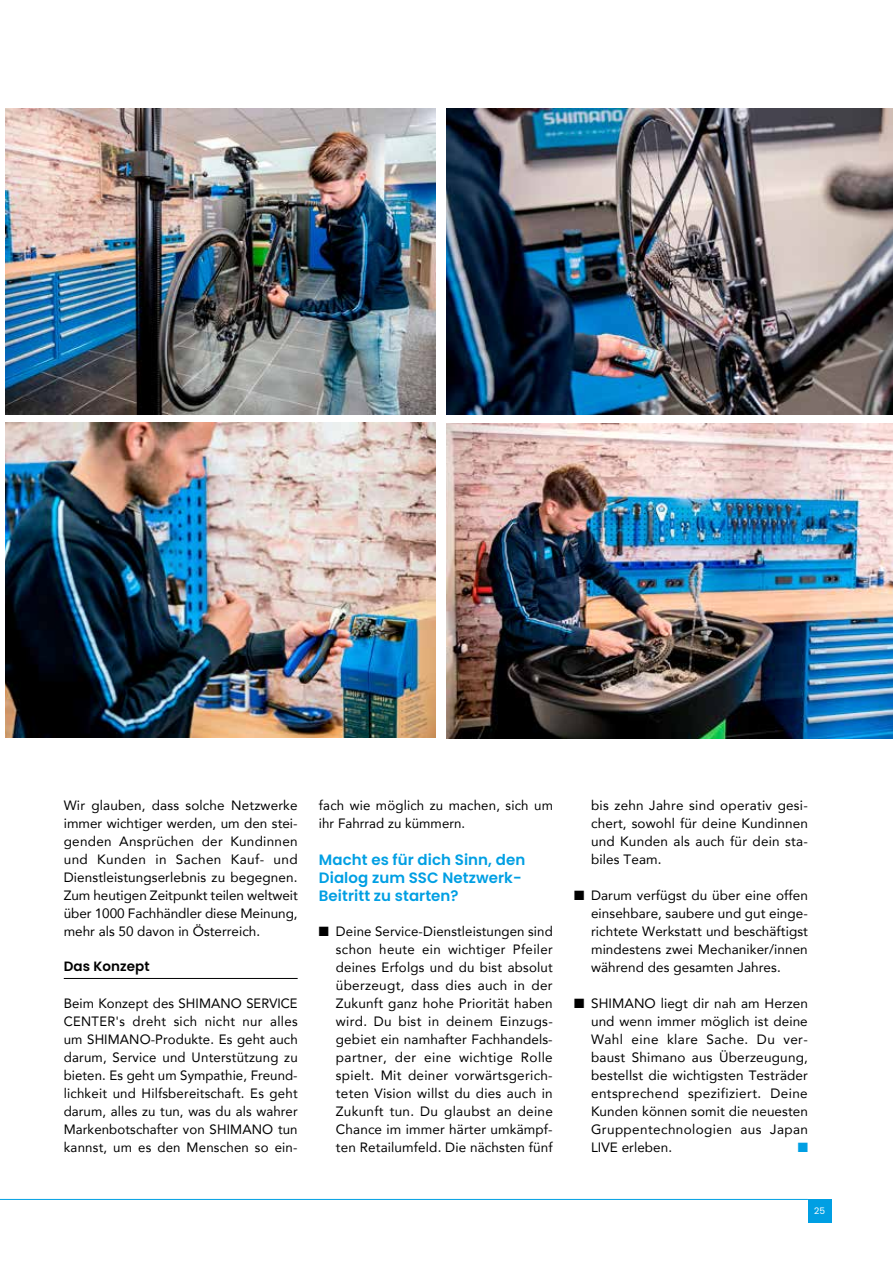
<style>
.page{position:relative;width:893px;height:1263px;background:#fff}
.page>*{position:absolute;margin:0;border:0;box-sizing:border-box;transform-origin:0 0}
.t1{font:600 15px/18px "Poppins";letter-spacing:.005em;color:#009fe3}
.t2{font:13.5px/18px "Avenir";letter-spacing:.01em;color:#000;text-align:justify}
.t3{font:600 13.5px "Poppins";letter-spacing:.005em;color:#000}
.t4{font:13.5px "Zapf Dingbats";color:#009fe3}
.t5{font:9px "Poppins";color:#fff}
</style>
<div class="page">
<div style="left:808px;top:1199px;width:23px;height:24px;background:#009fe3"></div>
<hr style="left:0;top:1199px;width:808px;height:1px;background:#009fe3">
<hr style="left:64px;top:978px;width:234px;height:1px;background:#000">
<img style="left:446px;top:423px;width:447px;height:315px">
<img style="left:446px;top:108px;width:447px;height:306px">
<img style="left:6px;top:108px;width:430px;height:306px">
<img style="left:6px;top:422px;width:430px;height:315px">
<p class="t2" style="left:64px;top:796px;width:236px">Wir glauben, dass solche Netzwerke immer wichtiger werden, um den stei&shy;genden Ansprüchen der Kundinnen und Kunden in Sachen Kauf- und Dienstleistungserlebnis zu begegnen.<br>Zum heutigen Zeitpunkt teilen weltweit über 1000 Fachhändler diese Meinung, mehr als 50 davon in Österreich.</p>
<p class="t3" style="left:64px;top:959px;width:87px">Das Konzept</p>
<p class="t2" style="left:64px;top:994px;width:235px">Beim Konzept des SHIMANO SERVICE CENTER's dreht sich nicht nur alles um SHIMANO-Produkte. Es geht auch darum, Service und Unterstützung zu bieten. Es geht um Sympathie, Freund&shy;lichkeit und Hilfsbereitschaft. Es geht darum, alles zu tun, was du als wahrer Markenbotschafter von SHIMANO tun kannst, um es den Menschen so ein-</p>
<p class="t2" style="left:319px;top:796px;width:235px">fach wie möglich zu machen, sich um ihr Fahrrad zu kümmern.</p>
<p class="t1" style="left:319px;top:851px;width:208px">Macht es für dich Sinn, den<br>Dialog zum SSC Netzwerk-<br>Beitritt zu starten?</p>
<p class="t2" style="left:336px;top:922px;width:218px">Deine Service-Dienstleistungen sind schon heute ein wichtiger Pfeiler deines Erfolgs und du bist absolut überzeugt, dass dies auch in der Zukunft ganz hohe Priorität haben wird. Du bist in deinem Einzugs&shy;gebiet ein namhafter Fachhandels&shy;partner, der eine wichtige Rolle spielt. Mit deiner vorwärtsgerich&shy;teten Vision willst du dies auch in Zukunft tun. Du glaubst an deine Chance im immer härter umkämpf&shy;ten Retailumfeld. Die nächsten fünf</p>
<p class="t2" style="left:591px;top:796px;width:218px">bis zehn Jahre sind operativ gesi&shy;chert, sowohl für deine Kundinnen und Kunden als auch für dein sta&shy;biles Team.</p>
<p class="t2" style="left:591px;top:886px;width:218px">Darum verfügst du über eine offen einsehbare, saubere und gut einge&shy;richtete Werkstatt und beschäftigst mindestens zwei Mechaniker/innen während des gesamten Jahres.</p>
<p class="t2" style="left:591px;top:994px;width:218px">SHIMANO liegt dir nah am Herzen und wenn immer möglich ist deine Wahl eine klare Sache. Du ver&shy;baust Shimano aus Überzeugung, bestellst die wichtigsten Testräder entsprechend spezifiziert. Deine Kunden können somit die neuesten Gruppentechnologien aus Japan LIVE erleben.</p>
<p class="t4" style="left:798px;top:1141px;width:11px">■</p>
<p class="t5" style="left:814px;top:1206px;width:12px">25</p>
</div>
